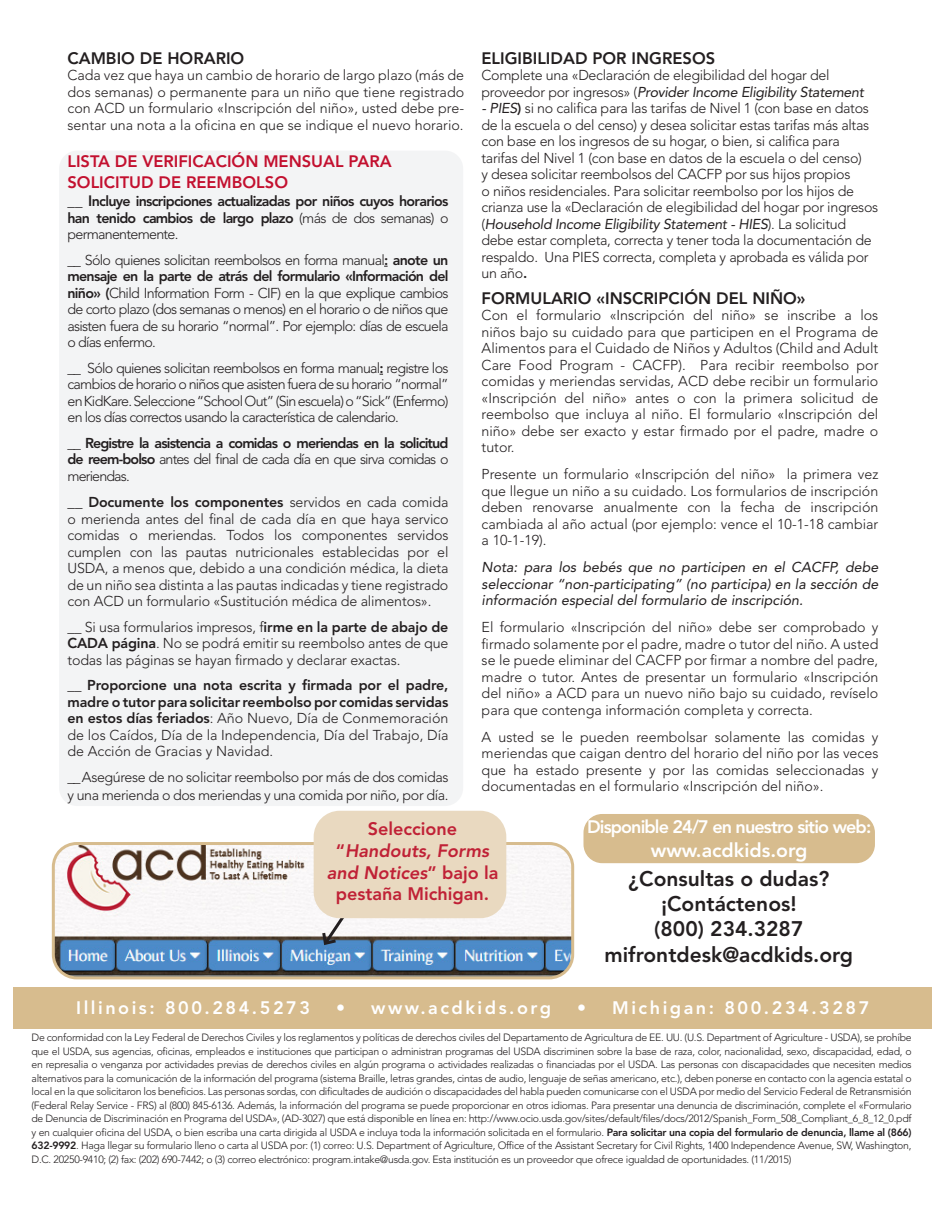
<style>
.page{position:relative;width:945px;height:1215px;background:#fff}
.page>*{position:absolute;margin:0;border:0;box-sizing:border-box;transform-origin:0 0}
.t1{font:800 21px/25.2px "Avenir LT Std";color:#231f20;text-align:center}
.t2{font:800 19.5px "Avenir LT Std";color:#fff}
.t3{font:800 18px "Avenir LT Std";letter-spacing:.14em;color:#fff}
.t4{font:800 18px/21.6px "Avenir LT Std";color:#c02136;text-align:center}
.t5{font:800 18px "Avenir LT Std";letter-spacing:-.05em;color:#fff}
.t6{font:800 16.5px "Avenir LT Std";color:#231f20}
.t7{font:800 16.5px/21.6px "Avenir LT Std";color:#c3102f}
.t8{font:300 14.25px/16.5px "Avenir LT Std";letter-spacing:-.02em;color:#231f20;text-align:justify}
.t9{font:800 14.25px/16.5px "Avenir LT Std";letter-spacing:-.05em;color:#231f20;text-align:justify}
.t10{font:italic 14.25px/16.5px "Avenir LT Std";color:#231f20;text-align:justify}
.t11{font:300 10.5px/13.5px "Avenir LT Std";letter-spacing:-.025em;color:#231f20;text-align:justify}
.s1{font-weight:300;font-size:15px}
.s2{font-size:15px}
.s3{font-weight:300}
.s4{font-weight:800}
.s5{font-weight:400;font-style:italic}
.s6{font-style:italic}
</style>
<div class="page">
<div style="left:14px;top:987px;width:918px;height:42px;background:#d7bc8e"></div>
<img style="left:54px;top:846px;width:518px;height:132px">
<div style="left:52px;top:842px;width:522px;height:137px;border:3px solid #d7bc8e;border-radius:23px"></div>
<svg style="left:320px;top:909px;width:48px;height:38px"></svg>
<div style="left:314px;top:811px;width:192px;height:107px;background:#e9d9c0;border-radius:26px"></div>
<div style="left:584px;top:815px;width:290px;height:47px;background:#d7bc8e;border-radius:18px"></div>
<div style="left:583px;top:814px;width:292px;height:49px;border:2px solid #d7bc8e;border-radius:18px"></div>
<div style="left:59px;top:151px;width:404px;height:655px;background:#f0f1f2;border-radius:18px"></div>
<p class="t6" style="left:68px;top:48px;width:178px">CAMBIO DE HORARIO</p>
<p class="t8" style="left:68px;top:67px;width:398px">Cada vez que haya un cambio de horario de largo plazo (más de dos semanas) o permanente para un niño que tiene registrado con ACD un formulario «Inscripción del niño», usted debe pre&shy;sentar una nota a la oficina en que se indique el nuevo horario.</p>
<p class="t7" style="left:68px;top:150px;width:326px">LISTA DE VERIFICACIÓN MENSUAL PARA<br>SOLICITUD DE REEMBOLSO</p>
<p class="t9" style="left:68px;top:193px;width:383px"><span class="s1">__</span> <span class="s2">I</span>ncluye inscripciones actualizadas por niños cuyos horarios han tenido cambios de largo plazo <span class="s3">(más de dos semanas) o permanentemente.</span></p>
<p class="t8" style="left:68px;top:252px;width:383px">__ Sólo quienes solicitan reembolsos en forma manual<span class="s4">: anote un mensaje en la parte de atrás del formulario «Información del niño» (</span>Child Information Form - CIF) en la que explique cambios de corto plazo (dos semanas o menos) en el horario o de niños que asisten fuera de su horario “normal”. Por ejemplo: días de escuela o días enfermo.</p>
<p class="t8" style="left:68px;top:360px;width:383px">__ Sólo quienes solicitan reembolsos en forma manual<span class="s4">:</span> registre los cambios de horario o niños que asisten fuera de su horario “normal” en KidKare. Seleccione “School Out” (Sin escuela) o “Sick” (Enfermo) en los días correctos usando la característica de calendario.</p>
<p class="t9" style="left:68px;top:435px;width:383px"><span class="s3">__</span> Registre la asistencia a comidas o meriendas en la solicitud de reem-bolso <span class="s3">antes del final de cada día en que sirva comidas o meriendas.</span></p>
<p class="t8" style="left:68px;top:494px;width:383px"><span class="s2">__</span> <span class="s4">Documente los componentes</span> servidos en cada comida o merienda antes del final de cada día en que haya servico comidas o meriendas. Todos los componentes servidos cumplen con las pautas nutricionales establecidas por el USDA, a menos que, debido a una condición médica, la dieta de un niño sea distinta a las pautas indicadas y tiene registrado con ACD un formulario «Sustitución médica de alimentos».</p>
<p class="t8" style="left:68px;top:619px;width:383px">__ Si usa formularios impresos, f<span class="s4">irme en la parte de abajo de CADA página</span>. No se podrá emitir su reembolso antes de que todas las páginas se hayan firmado y declarar exactas.</p>
<p class="t9" style="left:68px;top:677px;width:383px"><span class="s3">__</span> Proporcione una nota escrita y firmada por el padre, madre o tutor para solicitar reembolso por comidas servidas en estos días feriados<span class="s3">: Año Nuevo, Día de Conmemoración de los Caídos, Día de la Independencia, Día del Trabajo, Día de Acción de Gracias y Navidad.</span></p>
<p class="t8" style="left:68px;top:768px;width:383px;line-height:18px">__ Asegúrese de no solicitar reembolso por más de dos comidas y una merienda o dos meriendas y una comida por niño, por día.</p>
<p class="t6" style="left:482px;top:48px;width:235px">ELIGIBILIDAD POR INGRESOS</p>
<p class="t8" style="left:482px;top:67px;width:384px">Complete una «Declaración de elegibilidad del hogar del proveedor por ingresos» (<span class="s5">Provider Income Eligibility Statement</span></p>
<p class="t8" style="left:482px;top:100px;width:398px;text-align:left"><span class="s5">- PIES</span><span class="s4">)</span> si no califica para las tarifas de Nivel 1 (con base en datos de la escuela o del censo) y desea solicitar estas tarifas más altas con base en los ingresos de su hogar, o bien, si califica para tarifas del Nivel 1 (con base en datos de la escuela o del censo)<br>y desea solicitar reembolsos del CACFP por sus hijos propios<br>o niños residenciales. Para solicitar reembolso por los hijos de crianza use la «Declaración de elegibilidad del hogar por ingresos (<span class="s5">Household Income Eligibility Statement - HIES</span>). La solicitud debe estar completa, correcta y tener toda la documentación de respaldo. Una PIES correcta, completa y aprobada es válida por un año<span class="s4">.</span></p>
<p class="t6" style="left:482px;top:288px;width:325px">FORMULARIO «INSCRIPCIÓN DEL NIÑO»</p>
<p class="t8" style="left:482px;top:307px;width:398px">Con el formulario «Inscripción del niño» se inscribe a los niños bajo su cuidado para que participen en el Programa de Alimentos para el Cuidado de Niños y Adultos (Child and Adult Care Food Program - CACFP). Para recibir reembolso por comidas y meriendas servidas, ACD debe recibir un formulario «Inscripción del niño» antes o con la primera solicitud de reembolso que incluya al niño. El formulario «Inscripción del niño» debe ser exacto y estar firmado por el padre, madre o tutor.</p>
<p class="t8" style="left:482px;top:466px;width:398px">Presente un formulario «Inscripción del niño» la primera vez que llegue un niño a su cuidado. Los formularios de inscripción deben renovarse anualmente con la fecha de inscripción cambiada al año actual (por ejemplo: vence el 10-1-18 cambiar a 10-1-19).</p>
<p class="t10" style="left:482px;top:559px;width:398px">Nota: para los bebés que no participen en el CACFP, debe seleccionar “non-participating” (no participa) en la sección de información especial del formulario de inscripción.</p>
<p class="t8" style="left:482px;top:619px;width:398px">El formulario «Inscripción del niño» debe ser comprobado y firmado solamente por el padre, madre o tutor del niño. A usted se le puede eliminar del CACFP por firmar a nombre del padre, madre o tutor. Antes de presentar un formulario «Inscripción del niño» a ACD para un nuevo niño bajo su cuidado, revíselo para que contenga información completa y correcta.</p>
<p class="t8" style="left:482px;top:729px;width:398px">A usted se le pueden reembolsar solamente las comidas y meriendas que caigan dentro del horario del niño por las veces que ha estado presente y por las comidas seleccionadas y documentadas en el formulario «Inscripción del niño».</p>
<p class="t4" style="left:327px;top:818px;width:173px">Seleccione “<span class="s6">Handouts, Forms and Notices</span>” bajo la pestaña Michigan.</p>
<p class="t5" style="left:587px;top:816px;width:286px">Disponible 24/7 en nuestro sitio web:</p>
<p class="t2" style="left:651px;top:838px;width:158px">www.acdkids.org</p>
<p class="t1" style="left:628px;top:866px;width:203px">¿Consultas o dudas? ¡Contáctenos!</p>
<p class="t1" style="left:654px;top:917px;width:151px">(800) 234.3287</p>
<p class="t1" style="left:605px;top:942px;width:250px">mifrontdesk@acdkids.org</p>
<p class="t3" style="left:76px;top:997px;width:235px">Illinois: 800.284.5273</p>
<p class="t3" style="left:336px;top:997px;width:217px">• www.acdkids.org</p>
<p class="t3" style="left:577px;top:997px;width:294px">• Michigan: 800.234.3287</p>
<p class="t11" style="left:32px;top:1031px;width:882px">De conformidad con la Ley Federal de Derechos Civiles y los reglamentos y políticas de derechos civiles del Departamento de Agricultura de EE. UU. (U.S. Department of Agriculture - USDA), se prohíbe que el USDA, sus agencias, oficinas, empleados e instituciones que participan o administran programas del USDA discriminen sobre la base de raza, color, nacionalidad, sexo, discapacidad, edad, o en represalia o venganza por actividades previas de derechos civiles en algún programa o actividades realizadas o financiadas por el USDA. Las personas con discapacidades que necesiten medios alternativos para la comunicación de la información del programa (sistema Braille, letras grandes, cintas de audio, lenguaje de señas americano, etc.), deben ponerse en contacto con la agencia estatal o local en la que solicitaron los beneficios. Las personas sordas, con dificultades de audición o discapacidades del habla pueden comunicarse con el USDA por medio del Servicio Federal de Retransmisión (Federal Relay Service - FRS) al (800) 845-6136. Además, la información del programa se puede proporcionar en otros idiomas. Para presentar una denuncia de discriminación, complete el «Formulario de Denuncia de Discriminación en Programa del USDA», (AD-3027) que está disponible en línea en: http://www.ocio.usda.gov/sites/default/files/docs/2012/Spanish_Form_508_Compliant_6_8_12_0.pdf y en cualquier oficina del USDA, o bien escriba una carta dirigida al USDA e incluya toda la información solicitada en el formulario. <span class="s4">Para solicitar una copia del formulario de denuncia, llame al (866)<br>632-9992</span>. Haga llegar su formulario lleno o carta al USDA por: (1) correo: U.S. Department of Agriculture, Office of the Assistant Secretary for Civil Rights, 1400 Independence Avenue, SW, Washington, D.C. 20250-9410; (2) fax: (202) 690-7442; o (3) correo electrónico: program.intake@usda.gov. Esta institución es un proveedor que ofrece igualdad de oportunidades. (11/2015)</p>
</div>
